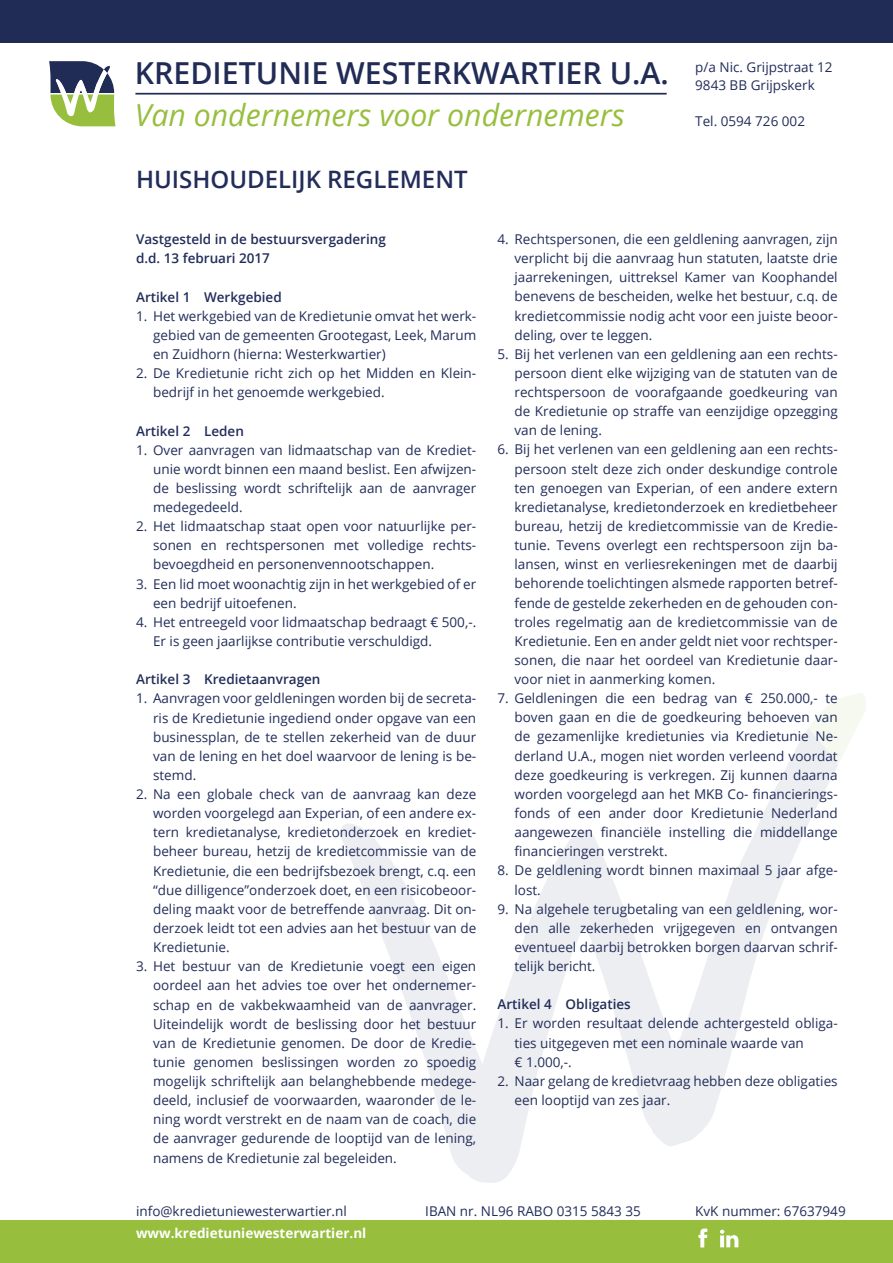
<style>
.page{position:relative;width:893px;height:1263px;background:#fff}
.page>*{position:absolute;margin:0;border:0;box-sizing:border-box;transform-origin:0 0}
.t1{font:600 30.3px "Open Sans";color:#212c56}
.t2{font:italic 30.3px "Open Sans";color:#97be3d}
.t3{font:600 24px "Open Sans";color:#222d5a}
.t4{font:13.5px/19.2px "Open Sans";color:#222d5a;text-align:justify}
.t5{font:600 13.5px/19.2px "Open Sans";color:#222d5a}
.t6{font:700 13.5px "Open Sans";color:#fff}
</style>
<div class="page">
<hr style="left:135px;top:93px;width:532px;height:2px;background:#212c56">
<svg style="left:49px;top:61px;width:67px;height:65px"></svg>
<div style="left:0;top:0;width:893px;height:43px;background:#212c56"></div>
<div style="left:0;top:1220px;width:893px;height:43px;background:#97be3d"></div>
<svg style="left:340px;top:729px;width:498px;height:454px"></svg>
<svg style="left:808px;top:693px;width:58px;height:72px"></svg>
<svg style="left:698px;top:1228px;width:9px;height:19px"></svg>
<svg style="left:720px;top:1229px;width:18px;height:18px"></svg>
<h1 class="t1" style="left:135px;top:52px;width:536px">KREDIETUNIE WESTERKWARTIER U.A.</h1>
<h1 class="t2" style="left:135px;top:95px;width:492px">Van ondernemers voor ondernemers</h1>
<h2 class="t3" style="left:136px;top:163px;width:333px">HUISHOUDELIJK REGLEMENT</h2>
<p class="t4" style="left:695px;top:58px;width:139px;line-height:18px">p/a Nic. Grijpstraat 12<br>9843 BB Grijpskerk</p>
<p class="t4" style="left:695px;top:111px;width:111px">Tel. 0594 726 002</p>
<p class="t5" style="left:136px;top:229px;width:251px">Vastgesteld in de bestuursvergadering d.d. 13 februari 2017</p>
<p class="t5" style="left:136px;top:287px;width:147px">Artikel 1 Werkgebied</p>
<p class="t4" style="left:153px;top:306px;width:325px;text-indent:-17px">1. Het werkgebied van de Kredietunie omvat het werk&shy;gebied van de gemeenten Grootegast, Leek, Marum en Zuidhorn (hierna: Westerkwartier)</p>
<p class="t4" style="left:153px;top:363px;width:325px;text-indent:-17px">2. De Kredietunie richt zich op het Midden en Klein&shy;bedrijf in het genoemde werkgebied.</p>
<p class="t5" style="left:136px;top:421px;width:109px">Artikel 2 Leden</p>
<p class="t4" style="left:153px;top:440px;width:325px;text-indent:-17px">1. Over aanvragen van lidmaatschap van de Krediet&shy;unie wordt binnen een maand beslist. Een afwijzen&shy;de beslissing wordt schriftelijk aan de aanvrager medegedeeld.</p>
<p class="t4" style="left:153px;top:516px;width:325px;text-indent:-17px">2. Het lidmaatschap staat open voor natuurlijke per&shy;sonen en rechtspersonen met volledige rechts&shy;bevoegdheid en personenvennootschappen.</p>
<p class="t4" style="left:153px;top:574px;width:325px;text-indent:-17px">3. Een lid moet woonachtig zijn in het werkgebied of er een bedrijf uitoefenen.</p>
<p class="t4" style="left:153px;top:612px;width:325px;text-indent:-17px">4. Het entreegeld voor lidmaatschap bedraagt € 500,-.<br>Er is geen jaarlijkse contributie verschuldigd.</p>
<p class="t5" style="left:136px;top:669px;width:186px">Artikel 3 Kredietaanvragen</p>
<p class="t4" style="left:153px;top:688px;width:325px;text-indent:-17px">1. Aanvragen voor geldleningen worden bij de secreta&shy;ris de Kredietunie ingediend onder opgave van een businessplan, de te stellen zekerheid van de duur van de lening en het doel waarvoor de lening is be&shy;stemd.</p>
<p class="t4" style="left:153px;top:784px;width:325px;text-indent:-17px">2. Na een globale check van de aanvraag kan deze worden voorgelegd aan Experian, of een andere ex&shy;tern kredietanalyse, kredietonderzoek en krediet&shy;beheer bureau, hetzij de kredietcommissie van de Kredietunie, die een bedrijfsbezoek brengt, c.q. een “due dilligence”onderzoek doet, en een risicobeoor&shy;deling maakt voor de betreffende aanvraag. Dit on&shy;derzoek leidt tot een advies aan het bestuur van de Kredietunie.</p>
<p class="t4" style="left:153px;top:956px;width:325px;text-indent:-17px">3. Het bestuur van de Kredietunie voegt een eigen oordeel aan het advies toe over het ondernemer&shy;schap en de vakbekwaamheid van de aanvrager.<br>Uiteindelijk wordt de beslissing door het bestuur van de Kredietunie genomen. De door de Kredie&shy;tunie genomen beslissingen worden zo spoedig mogelijk schriftelijk aan belanghebbende medege&shy;deeld, inclusief de voorwaarden, waaronder de le&shy;ning wordt verstrekt en de naam van de coach, die de aanvrager gedurende de looptijd van de lening, namens de Kredietunie zal begeleiden.</p>
<p class="t4" style="left:514px;top:229px;width:325px;text-indent:-17px">4. Rechtspersonen, die een geldlening aanvragen, zijn verplicht bij die aanvraag hun statuten, laatste drie jaarrekeningen, uittreksel Kamer van Koophandel benevens de bescheiden, welke het bestuur, c.q. de kredietcommissie nodig acht voor een juiste beoor&shy;deling, over te leggen.</p>
<p class="t4" style="left:514px;top:344px;width:325px;text-indent:-17px">5. Bij het verlenen van een geldlening aan een rechts&shy;persoon dient elke wijziging van de statuten van de rechtspersoon de voorafgaande goedkeuring van de Kredietunie op straffe van eenzijdige opzegging van de lening.</p>
<p class="t4" style="left:514px;top:440px;width:325px;text-indent:-17px">6. Bij het verlenen van een geldlening aan een rechts&shy;persoon stelt deze zich onder deskundige controle ten genoegen van Experian, of een andere extern kredietanalyse, kredietonderzoek en kredietbeheer bureau, hetzij de kredietcommissie van de Kredie&shy;tunie. Tevens overlegt een rechtspersoon zijn ba&shy;lansen, winst en verliesrekeningen met de daarbij behorende toelichtingen alsmede rapporten betref&shy;fende de gestelde zekerheden en de gehouden con&shy;troles regelmatig aan de kredietcommissie van de Kredietunie. Een en ander geldt niet voor rechtsper&shy;sonen, die naar het oordeel van Kredietunie daar&shy;voor niet in aanmerking komen.</p>
<p class="t4" style="left:514px;top:688px;width:325px;text-indent:-17px">7. Geldleningen die een bedrag van € 250.000,- te boven gaan en die de goedkeuring behoeven van de gezamenlijke kredietunies via Kredietunie Ne&shy;derland U.A., mogen niet worden verleend voordat deze goedkeuring is verkregen. Zij kunnen daarna worden voorgelegd aan het MKB Co- financierings&shy;fonds of een ander door Kredietunie Nederland aangewezen financiële instelling die middellange financieringen verstrekt.</p>
<p class="t4" style="left:514px;top:860px;width:325px;text-indent:-17px">8. De geldlening wordt binnen maximaal 5 jaar afge&shy;lost.</p>
<p class="t4" style="left:514px;top:899px;width:325px;text-indent:-17px">9. Na algehele terugbetaling van een geldlening, wor&shy;den alle zekerheden vrijgegeven en ontvangen eventueel daarbij betrokken borgen daarvan schrif&shy;telijk bericht.</p>
<p class="t5" style="left:497px;top:994px;width:135px">Artikel 4 Obligaties</p>
<p class="t4" style="left:514px;top:1013px;width:325px;text-align:left;text-indent:-17px">1. Er worden resultaat delende achtergesteld obliga&shy;ties uitgegeven met een nominale waarde van<br>€ 1.000,-.</p>
<p class="t4" style="left:514px;top:1071px;width:325px;text-indent:-17px">2. Naar gelang de kredietvraag hebben deze obligaties een looptijd van zes jaar.</p>
<p class="t4" style="left:136px;top:1201px;width:212px">info@kredietuniewesterwartier.nl</p>
<p class="t6" style="left:136px;top:1224px;width:232px">www.kredietuniewesterwartier.nl</p>
<p class="t4" style="left:425px;top:1201px;width:217px">IBAN nr. NL96 RABO 0315 5843 35</p>
<p class="t4" style="left:695px;top:1201px;width:152px">KvK nummer: 67637949</p>
</div>
